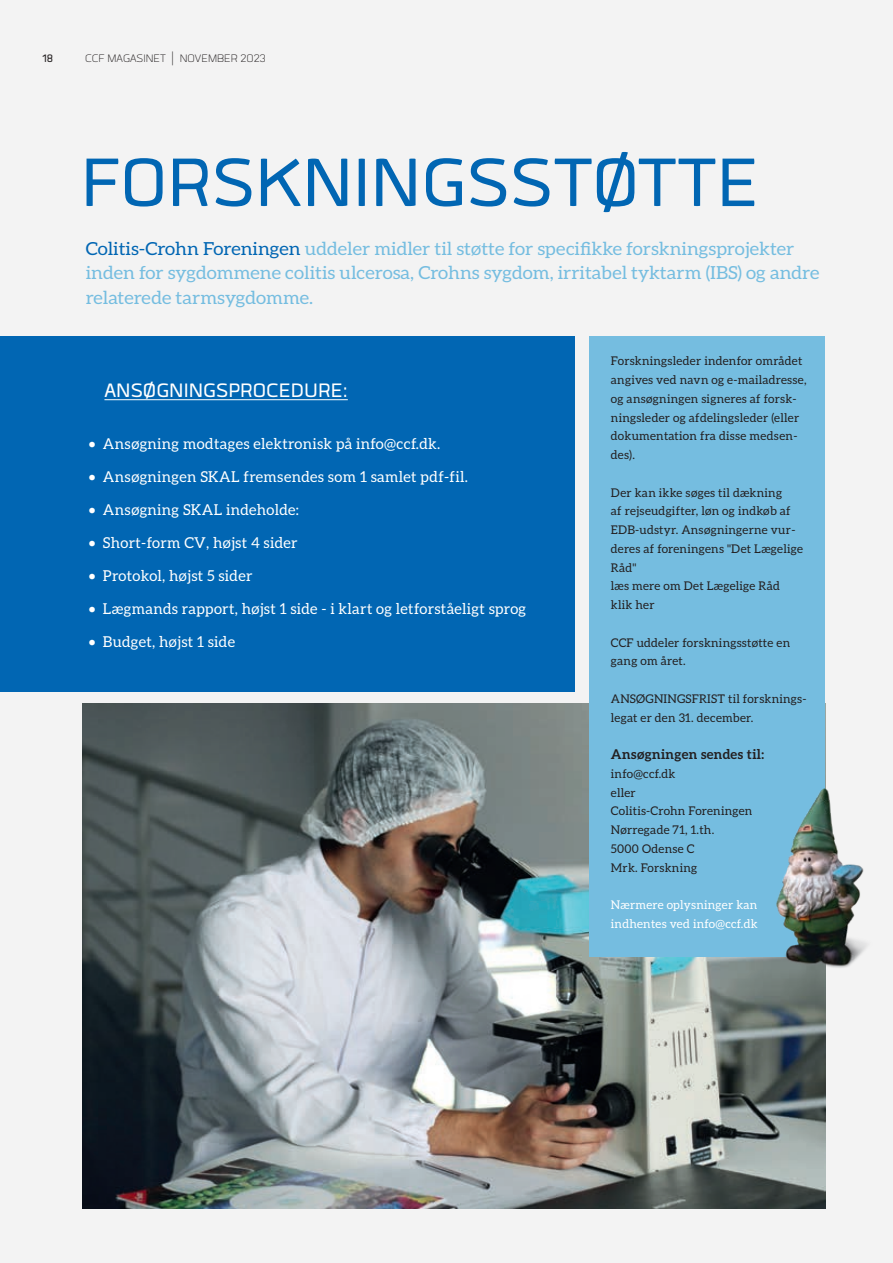
<style>
.page{position:relative;width:893px;height:1263px;background:#f3f3f3}
.page>*{position:absolute;margin:0;border:0;box-sizing:border-box;transform-origin:0 0}
.RUBRIK{font:94.95px "Quan";color:#0166b3}
.RUBRIK-2{font:27px "Quan";color:#fff}
.UNDER{font:18px/24.6px "Aleo";color:#75bde0;scale:1.06 1}
.BRØD_u_indryk{font:15px "Aleo";letter-spacing:.02em;color:#fff}
.t1{font:300 15px "Quan";color:#231f20}
.t2{font:15px "Quan";color:#231f20}
.MELLEM{font:700 13.5px "Aleo";letter-spacing:.025em;color:#231f20}
.BRØD_u_indryk-2{font:12px/18.8px "Aleo";letter-spacing:.02em;color:#231f20}
.BRØD_u_indryk-3{font:12px/18.8px "Aleo";letter-spacing:.02em;color:#fff}
.s1{font-size:22.5px}
.s2{color:#0166b3}
</style>
<div class="page">
<img style="left:83px;top:704px;width:742px;height:505px">
<div style="left:0;top:336px;width:575px;height:356px;background:#0166b3"></div>
<div style="left:590px;top:336px;width:235px;height:621px;background:#75bde0"></div>
<hr style="left:104px;top:399px;width:244px;height:1px;background:#fff">
<img style="left:765px;top:789px;width:102px;height:180px">
<p class="t2" style="left:43px;top:52px;width:12px">18</p>
<p class="t1" style="left:85px;top:52px;width:183px">CCF MAGASINET <span class="s1">|</span> NOVEMBER 2023</p>
<p class="RUBRIK" style="left:81px;top:138px;width:680px">FORSKNINGSSTØTTE</p>
<p class="UNDER" style="left:86px;top:236px;width:694px"><span class="s2">Colitis-Crohn Foreningen</span> uddeler midler til støtte for specifikke forskningsprojekter inden for sygdommene colitis ulcerosa, Crohns sygdom, irritabel tyktarm (IBS) og andre relaterede tarmsygdomme.</p>
<p class="RUBRIK-2" style="left:104px;top:377px;width:245px">ANSØGNINGSPROCEDURE:</p>
<p class="BRØD_u_indryk" style="left:89px;top:435px;width:353px">• Ansøgning modtages elektronisk på info@ccf.dk.</p>
<p class="BRØD_u_indryk" style="left:89px;top:468px;width:381px">• Ansøgningen SKAL fremsendes som 1 samlet pdf-fil.</p>
<p class="BRØD_u_indryk" style="left:89px;top:501px;width:226px">• Ansøgning SKAL indeholde:<span class="s2">in</span></p>
<p class="BRØD_u_indryk" style="left:89px;top:534px;width:210px">• Short-form CV, højst 4 sider</p>
<p class="BRØD_u_indryk" style="left:89px;top:567px;width:165px">• Protokol, højst 5 sider</p>
<p class="BRØD_u_indryk" style="left:89px;top:600px;width:439px">• Lægmands rapport, højst 1 side - i klart og letforståeligt sprog</p>
<p class="BRØD_u_indryk" style="left:89px;top:633px;width:148px">• Budget, højst 1 side</p>
<p class="BRØD_u_indryk-2" style="left:611px;top:352px;width:197px">Forskningsleder indenfor området angives ved navn og e-mailadresse, og ansøgningen signeres af forsk&shy;ningsleder og afdelingsleder (eller dokumentation fra disse medsen&shy;des).</p>
<p class="BRØD_u_indryk-2" style="left:611px;top:483px;width:194px">Der kan ikke søges til dækning<br>af rejseudgifter, løn og indkøb af<br>EDB-udstyr. Ansøgningerne vur&shy;deres af foreningens "Det Lægelige<br>Råd"</p>
<p class="BRØD_u_indryk-2" style="left:611px;top:577px;width:171px">læs mere om Det Lægelige Råd</p>
<p class="BRØD_u_indryk-2" style="left:611px;top:595px;width:45px">klik her</p>
<p class="BRØD_u_indryk-2" style="left:611px;top:633px;width:181px">CCF uddeler forskningsstøtte en gang om året.</p>
<p class="BRØD_u_indryk-2" style="left:611px;top:689px;width:197px">ANSØGNINGSFRIST til forsknings&shy;legat er den 31. december.</p>
<p class="MELLEM" style="left:611px;top:746px;width:155px">Ansøgningen sendes til:</p>
<p class="BRØD_u_indryk-2" style="left:611px;top:764px;width:66px">info@ccf.dk</p>
<p class="BRØD_u_indryk-2" style="left:611px;top:783px;width:26px">eller</p>
<p class="BRØD_u_indryk-2" style="left:611px;top:802px;width:143px">Colitis-Crohn Foreningen</p>
<p class="BRØD_u_indryk-2" style="left:611px;top:820px;width:105px">Nørregade 71, 1.th.</p>
<p class="BRØD_u_indryk-2" style="left:611px;top:839px;width:85px">5000 Odense C</p>
<p class="BRØD_u_indryk-2" style="left:611px;top:858px;width:88px">Mrk. Forskning</p>
<p class="BRØD_u_indryk-3" style="left:611px;top:895px;width:148px">Nærmere oplysninger kan indhentes ved info@ccf.dk</p>
</div>
